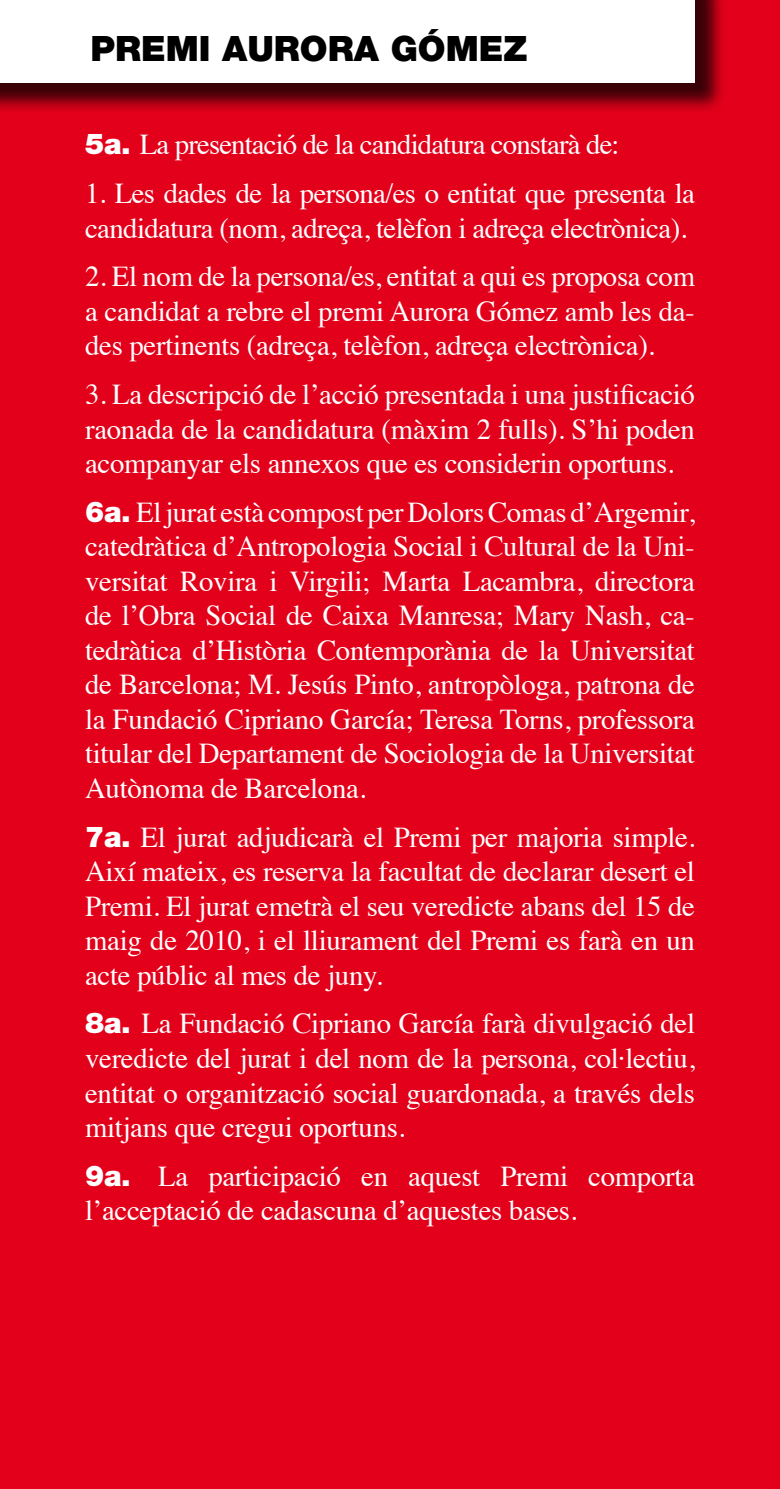
<style>
.page{position:relative;width:780px;height:1489px;background:#fff}
.page>*{position:absolute;margin:0;border:0;box-sizing:border-box;transform-origin:0 0}
.t1{font:900 35px "Helvetica Neue";color:#000}
.t2{font:28.75px/34.5px "Times";letter-spacing:-.01em;color:#fff;text-align:justify}
.t3{font:28.75px "Times";letter-spacing:-.03em;color:#fff}
.s1{font-family:"Helvetica Neue";font-weight:900}
</style>
<div class="page">
<div style="left:0;top:0;width:780px;height:1488px;background:#e2001a"></div>
<div style="left:0;top:0;width:726px;height:114px;background:#000;opacity:.75"></div>
<div style="left:0;top:0;width:694px;height:83px;background:#fff"></div>
<p class="t1" style="left:90px;top:27px;width:438px">PREMI AURORA GÓMEZ</p>
<p class="t3" style="left:85px;top:118px;width:536px"><span class="s1">5a.</span> La presentació de la candidatura constarà de:</p>
<p class="t2" style="left:85px;top:174px;width:611px">1. Les dades de la persona/es o entitat que presenta la candidatura (nom, adreça, telèfon i adreça electrònica).</p>
<p class="t2" style="left:85px;top:257px;width:611px">2. El nom de la persona/es, entitat a qui es proposa com a candidat a rebre el premi Aurora Gómez amb les da&shy;des pertinents (adreça, telèfon, adreça electrònica).</p>
<p class="t2" style="left:85px;top:375px;width:611px">3. La descripció de l’acció presentada i una justificació raonada de la candidatura (màxim 2 fulls). S’hi poden acompanyar els annexos que es considerin oportuns.</p>
<p class="t2" style="left:85px;top:492px;width:611px"><span class="s1">6a.</span> El jurat està compost per Dolors Comas d’Argemir, catedràtica d’Antropologia Social i Cultural de la Uni&shy;versitat Rovira i Virgili; Marta Lacambra, directora de l’Obra Social de Caixa Manresa; Mary Nash, ca&shy;tedràtica d’Història Contemporània de la Universitat de Barcelona; M. Jesús Pinto, antropòloga, patrona de la Fundació Cipriano García; Teresa Torns, professora titular del Departament de Sociologia de la Universitat Autònoma de Barcelona.</p>
<p class="t2" style="left:85px;top:817px;width:611px"><span class="s1">7a.</span> El jurat adjudicarà el Premi per majoria simple.<br>Així mateix, es reserva la facultat de declarar desert el Premi. El jurat emetrà el seu veredicte abans del 15 de maig de 2010, i el lliurament del Premi es farà en un acte públic al mes de juny.</p>
<p class="t2" style="left:85px;top:1004px;width:611px"><span class="s1">8a.</span> La Fundació Cipriano García farà divulgació del veredicte del jurat i del nom de la persona, col·lectiu, entitat o organització social guardonada, a través dels mitjans que cregui oportuns.</p>
<p class="t2" style="left:85px;top:1156px;width:611px"><span class="s1">9a.</span> La participació en aquest Premi comporta l’acceptació de cadascuna d’aquestes bases.</p>
</div>
